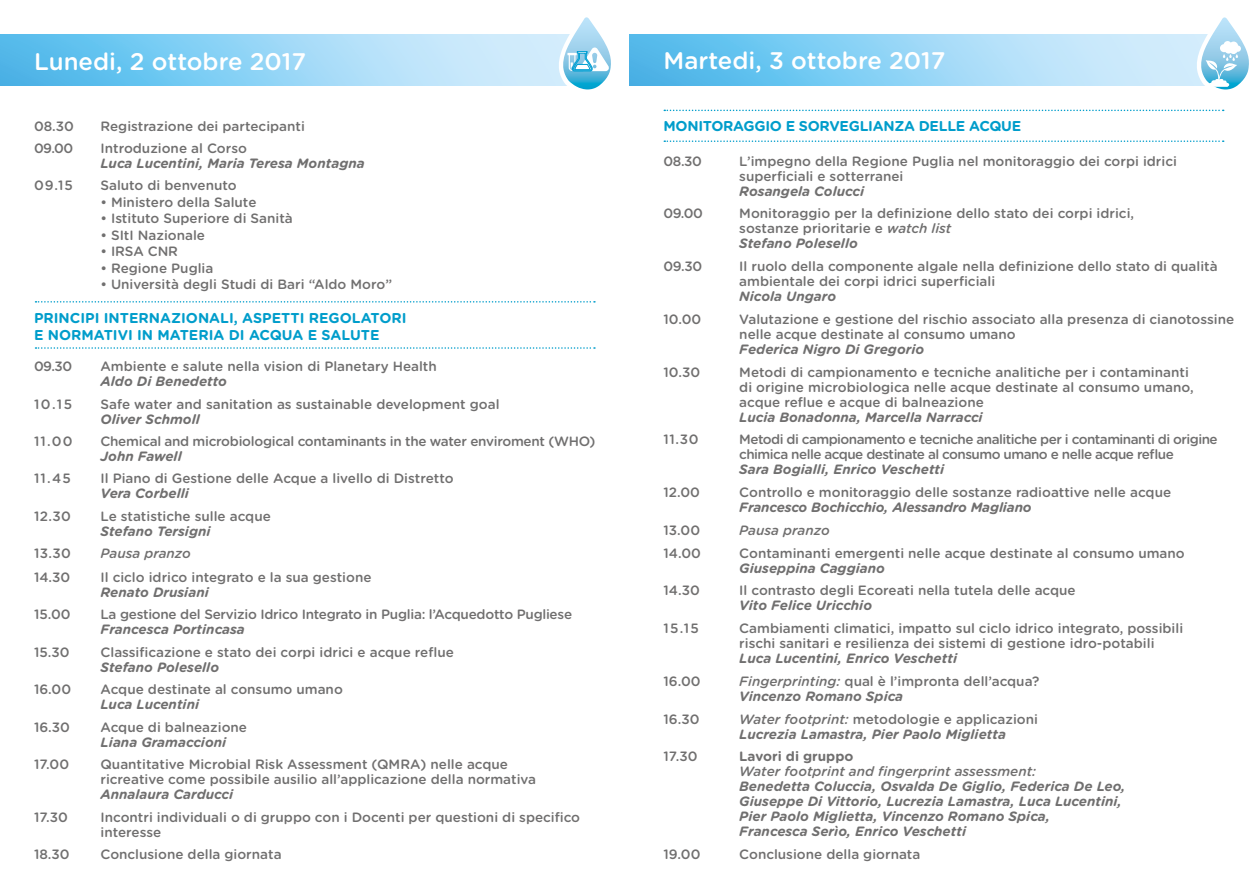
<style>
.page{position:relative;width:1259px;height:893px;background:#fff}
.page>*{position:absolute;margin:0;border:0;box-sizing:border-box;transform-origin:0 0}
.t1{font:500 24px "Gotham Rounded";color:#fff}
.t2{font:700 14.25px/16.5px "Gotham Rounded";color:#009dcb}
.t3{font:700 14.25px "Gotham Rounded";letter-spacing:-.02em;color:#009dcb}
.t4{font:500 13.5px/15px "Gotham Rounded";color:#706f6f}
.t5{font:italic 700 13.5px/15px "Gotham Rounded";color:#706f6f}
.t6{font:500 13.5px "Gotham Rounded";letter-spacing:-.02em;color:#706f6f}
.t7{font:500 13.5px/15px "Gotham Rounded";letter-spacing:-.04em;color:#706f6f}
.t8{font:italic 500 13.5px "Gotham Rounded";color:#706f6f}
.t9{font:700 13.5px "Gotham Rounded";color:#706f6f}
.s1{font-style:italic}
.s2{font-weight:700;font-style:italic}
.s3{font-weight:500}
.s4{font-weight:500;font-style:normal}
</style>
<div class="page">
<div style="left:0;top:34px;width:595px;height:52px;background:linear-gradient(to right,#4bb8ec,#ebf6ff)"></div>
<svg style="left:36px;top:301px;width:559px;height:2px"></svg>
<svg style="left:36px;top:347px;width:559px;height:2px"></svg>
<svg style="left:554px;top:17px;width:57px;height:73px"></svg>
<svg style="left:664px;top:110px;width:559px;height:1px"></svg>
<svg style="left:664px;top:140px;width:559px;height:2px"></svg>
<div style="left:629px;top:34px;width:604px;height:52px;background:linear-gradient(to right,#49b7eb,#ebf6ff)"></div>
<svg style="left:1192px;top:17px;width:57px;height:73px"></svg>
<h1 class="t1" style="left:34px;top:44px;width:273px">Lunedi, 2 ottobre 2017</h1>
<p class="t4" style="left:34px;top:118px;width:42px">08.30</p>
<p class="t4" style="left:100px;top:118px;width:206px">Registrazione dei partecipanti</p>
<p class="t4" style="left:34px;top:140px;width:41px">09.00</p>
<p class="t4" style="left:100px;top:140px;width:148px">Introduzione al Corso</p>
<p class="t5" style="left:100px;top:155px;width:266px">Luca Lucentini, Maria Teresa Montagna</p>
<p class="t4" style="left:34px;top:178px;width:40px">09.15</p>
<p class="t4" style="left:100px;top:178px;width:138px">Saluto di benvenuto</p>
<p class="t4" style="left:100px;top:194px;width:157px">• Ministero della Salute</p>
<p class="t4" style="left:100px;top:211px;width:194px">• Istituto Superiore di Sanità</p>
<p class="t4" style="left:100px;top:227px;width:106px">• SItI Nazionale</p>
<p class="t4" style="left:100px;top:244px;width:79px">• IRSA CNR</p>
<p class="t4" style="left:100px;top:260px;width:114px">• Regione Puglia</p>
<p class="t4" style="left:100px;top:277px;width:293px">• Università degli Studi di Bari “Aldo Moro”</p>
<p class="t2" style="left:34px;top:309px;width:374px">PRINCIPI INTERNAZIONALI, ASPETTI REGOLATORI<br>E NORMATIVI IN MATERIA DI ACQUA E SALUTE</p>
<p class="t4" style="left:34px;top:358px;width:40px">09.30</p>
<p class="t4" style="left:100px;top:358px;width:338px">Ambiente e salute nella vision di Planetary Health</p>
<p class="t5" style="left:100px;top:373px;width:128px">Aldo Di Benedetto</p>
<p class="t4" style="left:34px;top:396px;width:40px">10.15</p>
<p class="t4" style="left:100px;top:396px;width:400px">Safe water and sanitation as sustainable development goal</p>
<p class="t5" style="left:100px;top:411px;width:101px">Oliver Schmoll</p>
<p class="t4" style="left:34px;top:433px;width:40px">11.00</p>
<p class="t6" style="left:100px;top:432px;width:496px">Chemical and microbiological contaminants in the water enviroment (WHO)</p>
<p class="t5" style="left:100px;top:448px;width:83px">John Fawell</p>
<p class="t4" style="left:34px;top:471px;width:38px">11.45</p>
<p class="t4" style="left:100px;top:471px;width:354px">Il Piano di Gestione delle Acque a livello di Distretto</p>
<p class="t5" style="left:100px;top:486px;width:90px">Vera Corbelli</p>
<p class="t4" style="left:34px;top:508px;width:38px">12.30</p>
<p class="t4" style="left:100px;top:508px;width:172px">Le statistiche sulle acque</p>
<p class="t5" style="left:100px;top:523px;width:111px">Stefano Tersigni</p>
<p class="t4" style="left:34px;top:545px;width:39px">13.30</p>
<p class="t8" style="left:100px;top:544px;width:92px">Pausa pranzo</p>
<p class="t4" style="left:34px;top:569px;width:38px">14.30</p>
<p class="t4" style="left:100px;top:569px;width:272px">Il ciclo idrico integrato e la sua gestione</p>
<p class="t5" style="left:100px;top:584px;width:110px">Renato Drusiani</p>
<p class="t4" style="left:34px;top:606px;width:38px">15.00</p>
<p class="t6" style="left:100px;top:605px;width:473px">La gestione del Servizio Idrico Integrato in Puglia: l’Acquedotto Pugliese</p>
<p class="t5" style="left:100px;top:622px;width:146px">Francesca Portincasa</p>
<p class="t4" style="left:34px;top:644px;width:37px">15.30</p>
<p class="t4" style="left:100px;top:644px;width:355px">Classificazione e stato dei corpi idrici e acque reflue</p>
<p class="t5" style="left:100px;top:659px;width:120px">Stefano Polesello</p>
<p class="t4" style="left:34px;top:681px;width:39px">16.00</p>
<p class="t4" style="left:100px;top:681px;width:244px">Acque destinate al consumo umano</p>
<p class="t5" style="left:100px;top:696px;width:100px">Luca Lucentini</p>
<p class="t4" style="left:34px;top:719px;width:37px">16.30</p>
<p class="t4" style="left:100px;top:719px;width:148px">Acque di balneazione</p>
<p class="t5" style="left:100px;top:734px;width:127px">Liana Gramaccioni</p>
<p class="t4" style="left:34px;top:756px;width:37px">17.00</p>
<p class="t4" style="left:100px;top:756px;width:437px">Quantitative Microbial Risk Assessment (QMRA) nelle acque ricreative come possibile ausilio all’applicazione della normativa</p>
<p class="t5" style="left:100px;top:786px;width:134px">Annalaura Carducci</p>
<p class="t4" style="left:34px;top:809px;width:35px">17.30</p>
<p class="t4" style="left:100px;top:809px;width:481px">Incontri individuali o di gruppo con i Docenti per questioni di specifico interesse</p>
<p class="t4" style="left:34px;top:846px;width:37px">18.30</p>
<p class="t4" style="left:100px;top:846px;width:183px">Conclusione della giornata</p>
<h1 class="t1" style="left:663px;top:44px;width:283px">Martedi, 3 ottobre 2017</h1>
<p class="t3" style="left:663px;top:116px;width:359px">MONITORAGGIO E SORVEGLIANZA DELLE ACQUE</p>
<p class="t4" style="left:663px;top:153px;width:40px">08.30</p>
<p class="t4" style="left:739px;top:153px;width:439px">L’impegno della Regione Puglia nel monitoraggio dei corpi idrici superficiali e sotterranei</p>
<p class="t5" style="left:739px;top:183px;width:126px">Rosangela Colucci</p>
<p class="t4" style="left:663px;top:206px;width:41px">09.00</p>
<p class="t4" style="left:739px;top:206px;width:396px">Monitoraggio per la definizione dello stato dei corpi idrici, sostanze prioritarie e <span class="s1">watch list<br></span><span class="s2">Stefano Polesello</span></p>
<p class="t4" style="left:663px;top:258px;width:40px">09.30</p>
<p class="t4" style="left:739px;top:258px;width:480px">Il ruolo della componente algale nella definizione dello stato di qualità ambientale dei corpi idrici superficiali</p>
<p class="t5" style="left:739px;top:288px;width:98px">Nicola Ungaro</p>
<p class="t4" style="left:663px;top:311px;width:39px">10.00</p>
<p class="t4" style="left:739px;top:311px;width:496px">Valutazione e gestione del rischio associato alla presenza di cianotossine nelle acque destinate al consumo umano</p>
<p class="t5" style="left:739px;top:341px;width:187px">Federica Nigro Di Gregorio</p>
<p class="t4" style="left:663px;top:364px;width:38px">10.30</p>
<p class="t4" style="left:739px;top:364px;width:456px">Metodi di campionamento e tecniche analitiche per i contaminanti di origine microbiologica nelle acque destinate al consumo umano, acque reflue e acque di balneazione</p>
<p class="t5" style="left:739px;top:409px;width:245px">Lucia Bonadonna, Marcella Narracci</p>
<p class="t4" style="left:663px;top:431px;width:37px">11.30</p>
<p class="t7" style="left:739px;top:431px;width:480px">Metodi di campionamento e tecniche analitiche per i contaminanti di origine chimica nelle acque destinate al consumo umano e nelle acque reflue</p>
<p class="t5" style="left:739px;top:462px;width:206px">Sara Bogialli, Enrico Veschetti</p>
<p class="t4" style="left:663px;top:484px;width:38px">12.00</p>
<p class="t4" style="left:739px;top:484px;width:433px">Controllo e monitoraggio delle sostanze radioattive nelle acque</p>
<p class="t5" style="left:739px;top:499px;width:294px">Francesco Bochicchio, Alessandro Magliano</p>
<p class="t4" style="left:663px;top:522px;width:38px">13.00</p>
<p class="t8" style="left:739px;top:520px;width:92px">Pausa pranzo</p>
<p class="t4" style="left:663px;top:545px;width:39px">14.00</p>
<p class="t4" style="left:739px;top:545px;width:447px">Contaminanti emergenti nelle acque destinate al consumo umano</p>
<p class="t5" style="left:739px;top:560px;width:147px">Giuseppina Caggiano</p>
<p class="t4" style="left:663px;top:582px;width:38px">14.30</p>
<p class="t4" style="left:739px;top:582px;width:338px">Il contrasto degli Ecoreati nella tutela delle acque</p>
<p class="t5" style="left:739px;top:597px;width:134px">Vito Felice Uricchio</p>
<p class="t4" style="left:663px;top:620px;width:37px">15.15</p>
<p class="t4" style="left:739px;top:620px;width:445px">Cambiamenti climatici, impatto sul ciclo idrico integrato, possibili rischi sanitari e resilienza dei sistemi di gestione idro-potabili</p>
<p class="t5" style="left:739px;top:650px;width:219px">Luca Lucentini, Enrico Veschetti</p>
<p class="t4" style="left:663px;top:673px;width:39px">16.00</p>
<p class="t4" style="left:739px;top:673px;width:302px"><span class="s1">Fingerprinting:</span> qual è l’impronta dell’acqua?<br><span class="s2">Vincenzo Romano Spica</span></p>
<p class="t4" style="left:663px;top:711px;width:37px">16.30</p>
<p class="t5" style="left:739px;top:711px;width:300px"><span class="s3">Water footprint:</span> <span class="s4">metodologie e applicazioni<br></span>Lucrezia Lamastra, Pier Paolo Miglietta</p>
<p class="t4" style="left:663px;top:748px;width:35px">17.30</p>
<p class="t9" style="left:739px;top:746px;width:116px">Lavori di gruppo</p>
<p class="t8" style="left:739px;top:762px;width:298px">Water footprint and fingerprint assessment:</p>
<p class="t5" style="left:739px;top:778px;width:388px">Benedetta Coluccia, Osvalda De Giglio, Federica De Leo, Giuseppe Di Vittorio, Lucrezia Lamastra, Luca Lucentini, Pier Paolo Miglietta, Vincenzo Romano Spica,<br>Francesca Serìo, Enrico Veschetti</p>
<p class="t4" style="left:663px;top:846px;width:38px">19.00</p>
<p class="t4" style="left:739px;top:846px;width:183px">Conclusione della giornata</p>
</div>
